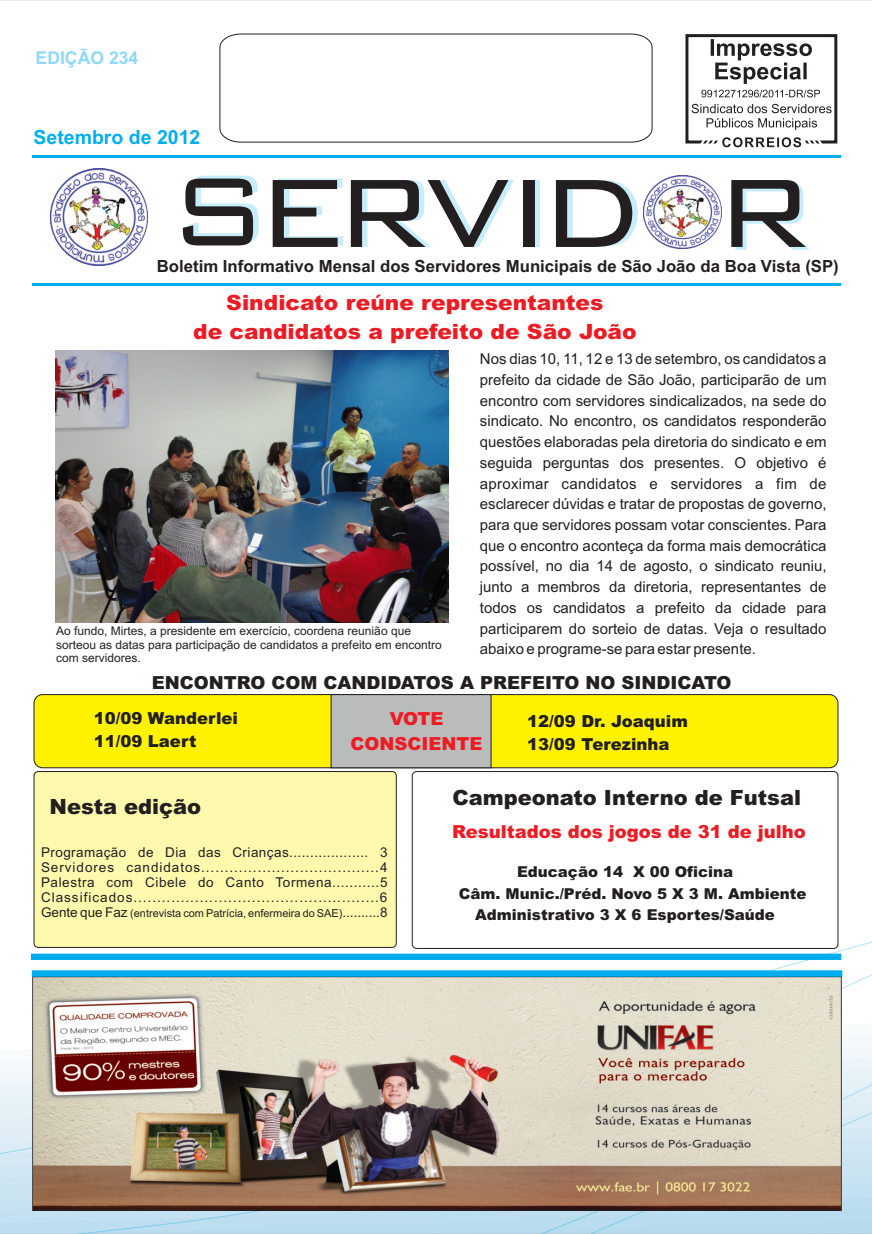
<style>
.page{position:relative;width:872px;height:1234px;background:#fff}
.page>*{position:absolute;margin:0;border:0;box-sizing:border-box;transform-origin:0 0}
.t1{font:900 21px/29.5px "Arial";color:#ed1c24;text-align:center;scale:1.04 1}
.t2{font:900 21px "Arial";color:#231f20}
.t3{font:700 19.5px "Arial";color:#00aeef}
.t4{font:900 18px/25.3px "Arial";color:#ed1c24;text-align:center}
.t5{font:900 18px "Arial";color:#231f20}
.t6{font:700 18px "Arial";color:#fff200}
.t7{font:700 17.7px "Arial";color:#8ed8f8}
.t8{font:700 16.8px "Arial";color:#231f20}
.t9{font:900 16.5px/23.2px "Arial";color:#231f20}
.t10{font:15px/20.7px "Arial";color:#231f20;text-align:justify}
.t11{font:900 15px "Arial";color:#231f20}
.t12{font:13.5px/15.1px "Arial";letter-spacing:.045em;color:#231f20;text-align:justify}
.t13{font:12px/13.4px "Arial";color:#231f20}
.t14{font:10.95px "Arial";color:#231f20}
.s1{font-size:13.5px}
</style>
<div class="page">
<img style="left:0;top:0;width:872px;height:1233px">
<div style="left:34px;top:771px;width:362px;height:176px;background:#fff9ae;border:1px solid #231f20;border-radius:4px"></div>
<hr style="left:32px;top:155px;width:808px;height:2px;background:#00aeef">
<hr style="left:431px;top:283px;width:409px;height:3px;background:#00aeef">
<hr style="left:32px;top:283px;width:402px;height:3px;background:#00aeef">
<div style="left:529px;top:180px;width:11px;height:67px;background:#00aeef;opacity:.22"></div>
<svg style="left:731px;top:180px;width:79px;height:70px"></svg>
<svg style="left:183px;top:175px;width:75px;height:70px"></svg>
<svg style="left:273px;top:178px;width:70px;height:69px"></svg>
<svg style="left:351px;top:180px;width:163px;height:67px"></svg>
<div style="left:523px;top:180px;width:11px;height:67px;background:#231f20"></div>
<svg style="left:556px;top:180px;width:82px;height:67px"></svg>
<div style="left:685px;top:34px;width:152px;height:109px;border:3px solid #231f20"></div>
<svg style="left:710px;top:39px;width:102px;height:45px"></svg>
<svg style="left:701px;top:90px;width:119px;height:7px"></svg>
<svg style="left:691px;top:104px;width:140px;height:26px"></svg>
<svg style="left:698px;top:137px;width:126px;height:10px"></svg>
<img style="left:50px;top:168px;width:98px;height:97px">
<img style="left:643px;top:176px;width:78px;height:72px">
<img style="left:33px;top:976px;width:808px;height:234px">
<svg style="left:220px;top:34px;width:432px;height:108px"></svg>
<div style="left:32px;top:970px;width:810px;height:6px;background:#00aeef"></div>
<div style="left:31px;top:953px;width:810px;height:6px;background:#00aeef"></div>
<svg style="left:67px;top:309px;width:738px;height:44px"></svg>
<img style="left:55px;top:350px;width:394px;height:272px">
<div style="left:412px;top:771px;width:426px;height:177px;background:#fff;border:1px solid #231f20;border-radius:4px"></div>
<div style="left:34px;top:694px;width:804px;height:73px;background:#fff200;border:1px solid #231f20;border-radius:9px"></div>
<div style="left:331px;top:694px;width:160px;height:74px;background:#b9bcbb"></div>
<p class="t7" style="left:36px;top:51px;width:104px">EDIÇÃO 234</p>
<h2 class="t3" style="left:34px;top:130px;width:168px">Setembro de 2012</h2>
<p class="t8" style="left:157px;top:260px;width:683px">Boletim Informativo Mensal dos Servidores Municipais de São João da Boa Vista (SP)</p>
<h1 class="t1" style="left:193px;top:290px;width:428px">Sindicato reúne representantes<br>de candidatos a prefeito de São João</h1>
<p class="t13" style="left:56px;top:625px;width:387px">Ao fundo, Mirtes, a presidente em exercício, coordena reunião que sorteou as datas para participação de candidatos a prefeito em encontro com servidores.</p>
<p class="t10" style="left:480px;top:350px;width:348px">Nos dias 10, 11, 12 e 13 de setembro, os candidatos a prefeito da cidade de São João, participarão de um encontro com servidores sindicalizados, na sede do sindicato. No encontro, os candidatos responderão questões elaboradas pela diretoria do sindicato e em seguida perguntas dos presentes. O objetivo é aproximar candidatos e servidores a fim de esclarecer dúvidas e tratar de propostas de governo, para que servidores possam votar conscientes. Para que o encontro aconteça da forma mais democrática possível, no dia 14 de agosto, o sindicato reuniu, junto a membros da diretoria, representantes de todos os candidatos a prefeito da cidade para participarem do sorteio de datas. Veja o resultado abaixo e programe-se para estar presente.</p>
<p class="t5" style="left:152px;top:676px;width:581px">ENCONTRO COM CANDIDATOS A PREFEITO NO SINDICATO</p>
<p class="t4" style="left:350px;top:707px;width:133px">VOTE<br>CONSCIENTE</p>
<p class="t9" style="left:94px;top:708px;width:146px">10/09 Wanderlei<br>11/09 Laert</p>
<p class="t9" style="left:527px;top:710px;width:162px">12/09 Dr. Joaquim<br>13/09 Terezinha</p>
<p class="t6" style="left:608px;top:729px;width:7px">.</p>
<h1 class="t2" style="left:49px;top:798px;width:153px">Nesta edição</h1>
<p class="t12" style="left:41px;top:845px;width:348px">Programação de Dia das Crianças................... 3<br>Servidores candidatos......................................4<br>Palestra com Cibele do Canto Tormena...........5<br>Classificados....................................................6</p>
<p class="t14" style="left:41px;top:908px;width:348px"><span class="s1">Gente que Faz</span> (entrevista com Patrícia, enfermeira do SAE)<span class="s1">..........8</span></p>
<h1 class="t2" style="left:452px;top:790px;width:350px">Campeonato Interno de Futsal</h1>
<p class="t4" style="left:452px;top:821px;width:355px">Resultados dos jogos de 31 de julho</p>
<p class="t11" style="left:517px;top:866px;width:217px">Educação 14 X 00 Oficina</p>
<p class="t11" style="left:459px;top:887px;width:349px">Câm. Munic./Préd. Novo 5 X 3 M. Ambiente</p>
<p class="t11" style="left:475px;top:908px;width:301px">Administrativo 3 X 6 Esportes/Saúde</p>
</div>
